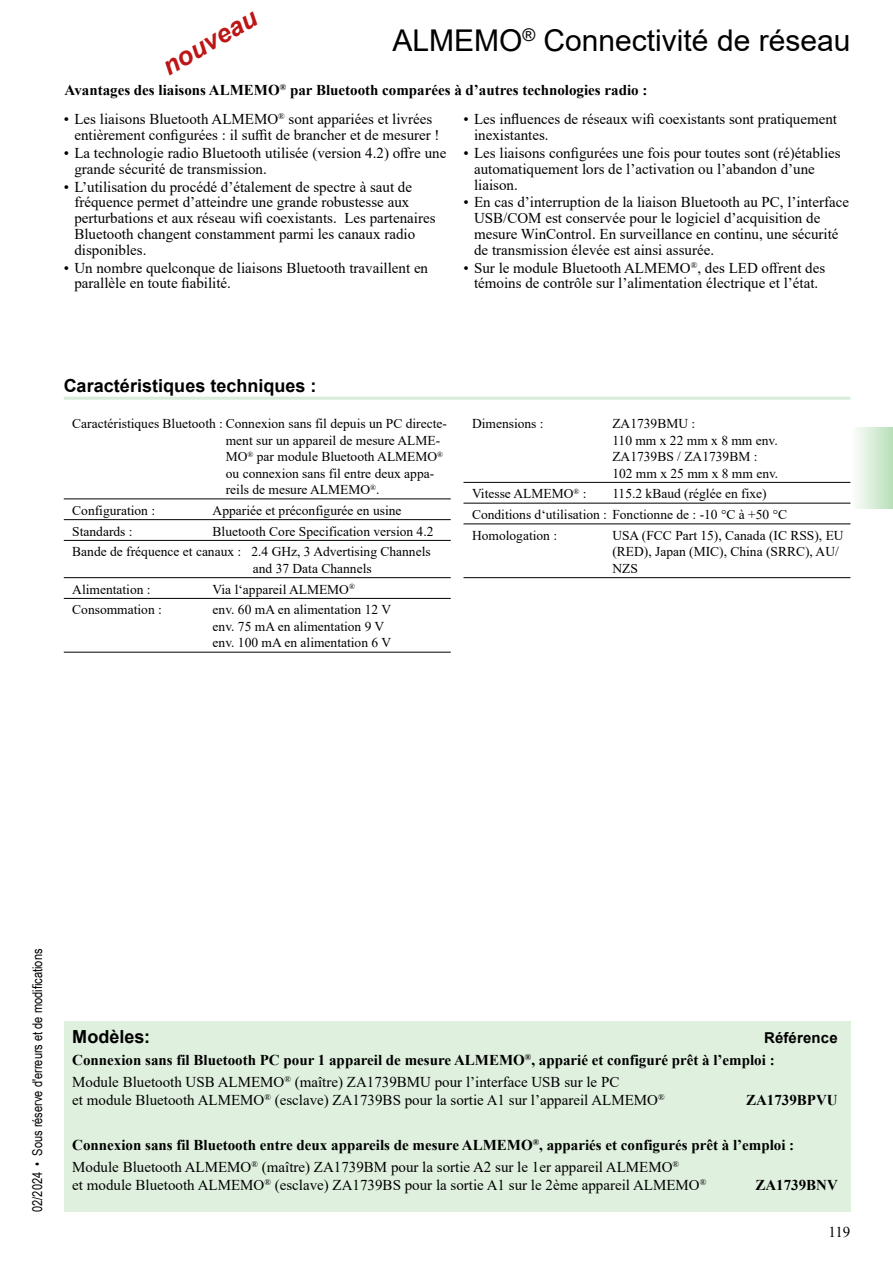
<style>
.page{position:relative;width:893px;height:1263px;background:#fff}
.page>*{position:absolute;margin:0;border:0;box-sizing:border-box;transform-origin:0 0}
.t1{font:30px "Arial";color:#000}
.t2{font:italic 700 25.5px "Arial";color:#bc1617}
.t3{font:700 18px "Arial";color:#000}
.t4{font:15px/15.8px "Times New Roman";color:#000}
.t5{font:700 15px/22.2px "Times New Roman";color:#000}
.t6{font:700 15px "Arial";letter-spacing:.01em;color:#000}
.t7{font:13.5px/16.5px "Times New Roman";color:#000}
.t8{font:13.5px "Arial Narrow";color:#000}
.s1{font-weight:400}
</style>
<div class="page">
<div style="left:850px;top:428px;width:43px;height:81px;background:linear-gradient(to right,#fff,#b8dfb8)"></div>
<div style="left:64px;top:1021px;width:786px;height:191px;background:#dff0df"></div>
<hr style="left:64px;top:498px;width:387px;height:1px;background:#000">
<hr style="left:64px;top:519px;width:387px;height:1px;background:#000">
<hr style="left:64px;top:540px;width:387px;height:1px;background:#000">
<hr style="left:64px;top:577px;width:387px;height:1px;background:#000">
<hr style="left:64px;top:598px;width:387px;height:1px;background:#000">
<hr style="left:64px;top:652px;width:387px;height:1px;background:#000">
<hr style="left:463px;top:482px;width:387px;height:1px;background:#000">
<hr style="left:463px;top:503px;width:387px;height:1px;background:#000">
<hr style="left:463px;top:523px;width:387px;height:1px;background:#000">
<hr style="left:463px;top:577px;width:387px;height:1px;background:#000">
<hr style="left:64px;top:397px;width:786px;height:3px;background:#2da12e">
<h2 class="t2" style="left:156px;top:53px;width:106px;rotate:-30deg">nouveau</h2>
<h1 class="t1" style="left:392px;top:19px;width:460px">ALMEMO<sup>®</sup> Connectivité de réseau</h1>
<p class="t5" style="left:65px;top:79px;width:584px">Avantages des liaisons ALMEMO<sup>®</sup> par Bluetooth comparées à d’autres technologies radio :</p>
<p class="t4" style="left:74px;top:111px;width:367px;text-indent:-11px">• Les liaisons Bluetooth ALMEMO<sup>®</sup> sont appariées et livrées entièrement configurées : il suffit de brancher et de mesurer !</p>
<p class="t4" style="left:74px;top:145px;width:373px;text-indent:-11px">• La technologie radio Bluetooth utilisée (version 4.2) offre une grande sécurité de transmission.</p>
<p class="t4" style="left:74px;top:178px;width:363px;text-indent:-11px">• L’utilisation du procédé d’étalement de spectre à saut de fréquence permet d’atteindre une grande robustesse aux perturbations et aux réseau wifi coexistants. Les partenaires Bluetooth changent constamment parmi les canaux radio disponibles.</p>
<p class="t4" style="left:74px;top:259px;width:355px;text-indent:-11px">• Un nombre quelconque de liaisons Bluetooth travaillent en parallèle en toute fiabilité.</p>
<p class="t4" style="left:474px;top:111px;width:364px;text-indent:-11px">• Les influences de réseaux wifi coexistants sont pratiquement inexistantes.</p>
<p class="t4" style="left:474px;top:145px;width:368px;text-indent:-11px">• Les liaisons configurées une fois pour toutes sont (ré)établies automatiquement lors de l’activation ou l’abandon d’une liaison.</p>
<p class="t4" style="left:474px;top:194px;width:376px;text-indent:-11px">• En cas d’interruption de la liaison Bluetooth au PC, l’interface USB/COM est conservée pour le logiciel d’acquisition de mesure WinControl. En surveillance en continu, une sécurité de transmission élevée est ainsi assurée.</p>
<p class="t4" style="left:463px;top:259px;width:363px;text-align:center">• Sur le module Bluetooth ALMEMO<sup>®</sup>, des LED offrent des témoins de contrôle sur l’alimentation électrique et l’état.</p>
<p class="t3" style="left:64px;top:373px;width:254px">Caractéristiques techniques :</p>
<p class="t7" style="left:226px;top:415px;width:223px;text-indent:-153px">Caractéristiques Bluetooth : Connexion sans fil depuis un PC directe&shy;ment sur un appareil de mesure ALME-MO<sup>®</sup> par module Bluetooth ALMEMO<sup>® </sup>ou connexion sans fil entre deux appa&shy;reils de mesure ALMEMO<sup>®</sup>.</p>
<p class="t7" style="left:72px;top:502px;width:84px">Configuration :</p>
<p class="t7" style="left:213px;top:502px;width:190px">Appariée et préconfigurée en usine</p>
<p class="t7" style="left:72px;top:522px;width:62px">Standards :</p>
<p class="t7" style="left:72px;top:520px;width:363px;line-height:20.7px;text-align:right">Bluetooth Core Specification version 4.2<br>Bande de fréquence et canaux : 2.4 GHz, 3 Advertising Channels</p>
<p class="t7" style="left:253px;top:560px;width:120px">and 37 Data Channels</p>
<p class="t7" style="left:72px;top:580px;width:80px">Alimentation :</p>
<p class="t7" style="left:213px;top:580px;width:144px">Via l‘appareil ALMEMO<sup>®</sup></p>
<p class="t7" style="left:72px;top:601px;width:91px">Consommation :</p>
<p class="t7" style="left:213px;top:601px;width:180px">env. 60 mA en alimentation 12 V env. 75 mA en alimentation 9 V env. 100 mA en alimentation 6 V</p>
<p class="t7" style="left:472px;top:415px;width:73px">Dimensions :</p>
<p class="t7" style="left:612px;top:415px;width:167px">ZA1739BMU :<br>110 mm x 22 mm x 8 mm env.<br>ZA1739BS / ZA1739BM :<br>102 mm x 25 mm x 8 mm env.</p>
<p class="t7" style="left:472px;top:485px;width:116px">Vitesse ALMEMO<sup>®</sup> :</p>
<p class="t7" style="left:472px;top:483px;width:317px;line-height:20.7px;text-indent:140px">115.2 kBaud (réglée en fixe)<br>Conditions d‘utilisation : Fonctionne de : -10 °C à +50 °C<br>Homologation :</p>
<p class="t7" style="left:612px;top:527px;width:233px">USA (FCC Part 15), Canada (IC RSS), EU (RED), Japan (MIC), China (SRRC), AU/<br>NZS</p>
<p class="t8" style="left:28px;top:1212px;width:265px;rotate:-90deg">02/2024 • Sous réserve d'erreurs et de modifications</p>
<p class="t3" style="left:72px;top:1024px;width:79px">Modèles:</p>
<p class="t6" style="left:764px;top:1027px;width:75px">Référence</p>
<p class="t5" style="left:72px;top:1048px;width:704px">Connexion sans fil Bluetooth PC pour 1 appareil de mesure ALMEMO<sup>®</sup>, apparié et configuré prêt à l’emploi :<br><span class="s1">Module Bluetooth USB ALMEMO</span><sup>®</sup> <span class="s1">(maître) ZA1739BMU pour l’interface USB sur le PC</span></p>
<p class="t4" style="left:72px;top:1092px;width:594px">et module Bluetooth ALMEMO<sup>®</sup> (esclave) ZA1739BS pour la sortie A1 sur l’appareil ALMEMO<sup>®</sup></p>
<p class="t5" style="left:746px;top:1088px;width:93px">ZA1739BPVU</p>
<p class="t5" style="left:72px;top:1133px;width:723px">Connexion sans fil Bluetooth entre deux appareils de mesure ALMEMO<sup>®</sup>, appariés et configurés prêt à l’emploi :<br><span class="s1">Module Bluetooth ALMEMO</span><sup>®</sup> <span class="s1">(maître) ZA1739BM pour la sortie A2 sur le 1er appareil ALMEMO</span><sup>®</sup></p>
<p class="t4" style="left:72px;top:1176px;width:636px">et module Bluetooth ALMEMO<sup>®</sup> (esclave) ZA1739BS pour la sortie A1 sur le 2ème appareil ALMEMO<sup>®</sup></p>
<p class="t5" style="left:755px;top:1173px;width:84px">ZA1739BNV</p>
<p class="t4" style="left:828px;top:1224px;width:23px">119</p>
</div>
